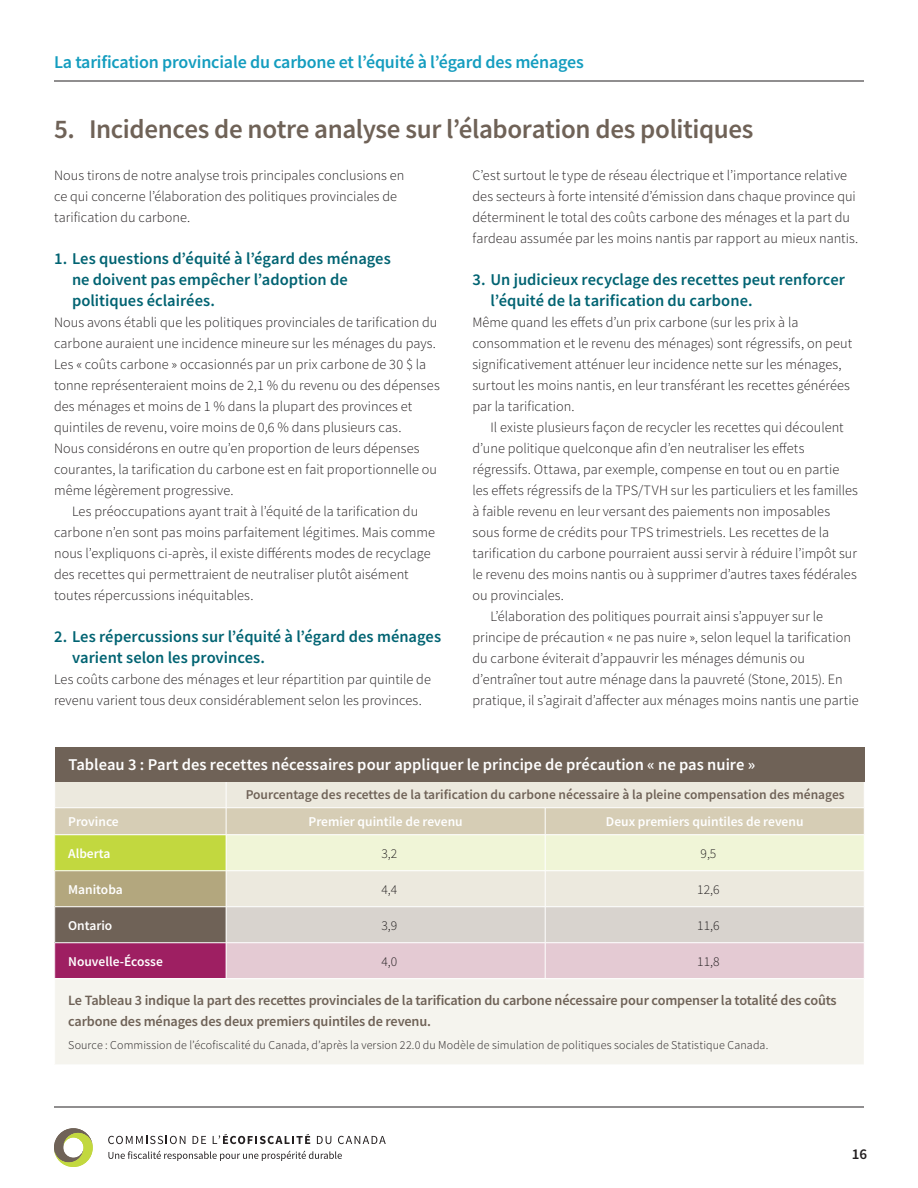
<style>
.page{position:relative;width:918px;height:1188px;background:#fff}
.page>*{position:absolute;margin:0;border:0;box-sizing:border-box;transform-origin:0 0}
._1__section_head{font:600 27px "Source Sans Pro";letter-spacing:-.015em;color:#6f6257}
.t1{font:600 18px "Source Sans Pro";letter-spacing:-.01em;color:#149dbf}
._2__Subhead_bullet{font:600 16.5px/21px "Source Sans Pro";color:#006372}
.TOC_level_1{font:600 16.5px "Source Sans Pro";color:#fff}
.t2{font:600 15px "Source Sans Pro";color:#231f20}
.TEXT{font:300 14.25px/21px "Source Sans Pro";letter-spacing:.005em;color:#231f20}
.TEXT_indent{font:300 14.25px/21px "Source Sans Pro";letter-spacing:.005em;color:#231f20}
.Table_text_below{font:600 14.25px/21px "Source Sans Pro";letter-spacing:-.01em;color:#6f6257}
.TOC_level_1-2{font:600 13.5px "Source Sans Pro";color:#fff}
.TOC_level_1-3{font:600 13.5px "Source Sans Pro";color:#6f6257}
.TOC_level_1-4{font:300 13.5px "Source Sans Pro";color:#231f20}
.Footnote{font:300 12px "Source Sans Pro";letter-spacing:.01em;color:#231f20}
</style>
<div class="page">
<svg style="left:54px;top:1128px;width:39px;height:39px"></svg>
<svg style="left:108px;top:1136px;width:77px;height:8px"></svg>
<svg style="left:193px;top:1136px;width:13px;height:8px"></svg>
<svg style="left:317px;top:1136px;width:14px;height:8px"></svg>
<svg style="left:338px;top:1136px;width:48px;height:8px"></svg>
<svg style="left:108px;top:1151px;width:234px;height:10px"></svg>
<svg style="left:213px;top:1134px;width:97px;height:10px"></svg>
<hr style="left:54px;top:1107px;width:810px;height:1px;background:#231f20">
<hr style="left:54px;top:81px;width:810px;height:1px;background:#231f20">
<div style="left:227px;top:871px;width:637px;height:35px;background:#ece9de"></div>
<div style="left:55px;top:871px;width:171px;height:36px;background:#b3a77e"></div>
<div style="left:55px;top:907px;width:171px;height:36px;background:#6f6257"></div>
<div style="left:55px;top:943px;width:171px;height:36px;background:#9e1f62"></div>
<svg style="left:227px;top:907px;width:637px;height:71px;background:#deced0"></svg>
<div style="left:55px;top:979px;width:809px;height:86px;background:#f5f4ee"></div>
<svg style="left:55px;top:782px;width:809px;height:88px;background:#e3e3c2"></svg>
<hr style="left:54px;top:834px;width:172px;height:1px;background:#fff">
<hr style="left:226px;top:834px;width:319px;height:1px;background:#fff">
<hr style="left:226px;top:835px;width:1px;height:35px;background:#fff">
<hr style="left:545px;top:834px;width:320px;height:1px;background:#fff">
<hr style="left:545px;top:835px;width:1px;height:35px;background:#fff">
<hr style="left:545px;top:871px;width:1px;height:35px;background:#fff">
<hr style="left:54px;top:906px;width:172px;height:1px;background:#fff">
<hr style="left:545px;top:907px;width:1px;height:35px;background:#fff">
<hr style="left:54px;top:942px;width:172px;height:1px;background:#fff">
<hr style="left:226px;top:942px;width:319px;height:1px;background:#fff">
<hr style="left:545px;top:942px;width:320px;height:1px;background:#fff">
<hr style="left:545px;top:943px;width:1px;height:35px;background:#fff">
<hr style="left:54px;top:978px;width:172px;height:1px;background:#fff">
<div style="left:55px;top:747px;width:810px;height:35px;background:#6f6257"></div>
<p class="t1" style="left:54px;top:50px;width:531px">La tarification provinciale du carbone et l’équité à l’égard des ménages</p>
<p class="_1__section_head" style="left:54px;top:111px;width:701px">5. Incidences de notre analyse sur l’élaboration des politiques</p>
<p class="TEXT" style="left:54px;top:165px;width:352px">Nous tirons de notre analyse trois principales conclusions en ce qui concerne l’élaboration des politiques provinciales de tarification du carbone.</p>
<p class="_2__Subhead_bullet" style="left:72px;top:248px;width:320px;text-indent:-18px">1. Les questions d’équité à l’égard des ménages ne doivent pas empêcher l’adoption de politiques éclairées.</p>
<p class="TEXT" style="left:54px;top:312px;width:387px">Nous avons établi que les politiques provinciales de tarification du carbone auraient une incidence mineure sur les ménages du pays.<br>Les « coûts carbone » occasionnés par un prix carbone de 30 $ la tonne représenteraient moins de 2,1 % du revenu ou des dépenses des ménages et moins de 1 % dans la plupart des provinces et quintiles de revenu, voire moins de 0,6 % dans plusieurs cas.<br>Nous considérons en outre qu’en proportion de leurs dépenses courantes, la tarification du carbone est en fait proportionnelle ou même légèrement progressive.</p>
<p class="TEXT_indent" style="left:54px;top:501px;width:382px;text-indent:18px">Les préoccupations ayant trait à l’équité de la tarification du carbone n’en sont pas moins parfaitement légitimes. Mais comme nous l’expliquons ci-après, il existe différents modes de recyclage des recettes qui permettraient de neutraliser plutôt aisément toutes répercussions inéquitables.</p>
<p class="_2__Subhead_bullet" style="left:72px;top:626px;width:371px;text-indent:-18px">2. Les répercussions sur l’équité à l’égard des ménages varient selon les provinces.</p>
<p class="TEXT" style="left:54px;top:669px;width:378px">Les coûts carbone des ménages et leur répartition par quintile de revenu varient tous deux considérablement selon les provinces.</p>
<p class="TEXT" style="left:472px;top:165px;width:387px">C’est surtout le type de réseau électrique et l’importance relative des secteurs à forte intensité d’émission dans chaque province qui déterminent le total des coûts carbone des ménages et la part du fardeau assumée par les moins nantis par rapport au mieux nantis.</p>
<p class="_2__Subhead_bullet" style="left:490px;top:269px;width:356px;text-indent:-18px">3. Un judicieux recyclage des recettes peut renforcer l’équité de la tarification du carbone.</p>
<p class="TEXT" style="left:472px;top:312px;width:381px">Même quand les effets d’un prix carbone (sur les prix à la consommation et le revenu des ménages) sont régressifs, on peut significativement atténuer leur incidence nette sur les ménages, surtout les moins nantis, en leur transférant les recettes générées par la tarification.</p>
<p class="TEXT_indent" style="left:472px;top:417px;width:387px;text-indent:18px">Il existe plusieurs façon de recycler les recettes qui découlent d’une politique quelconque afin d’en neutraliser les effets régressifs. Ottawa, par exemple, compense en tout ou en partie les effets régressifs de la TPS/TVH sur les particuliers et les familles à faible revenu en leur versant des paiements non imposables sous forme de crédits pour TPS trimestriels. Les recettes de la tarification du carbone pourraient aussi servir à réduire l’impôt sur le revenu des moins nantis ou à supprimer d’autres taxes fédérales ou provinciales.</p>
<p class="TEXT_indent" style="left:472px;top:606px;width:388px;text-indent:18px">L’élaboration des politiques pourrait ainsi s’appuyer sur le principe de précaution « ne pas nuire », selon lequel la tarification du carbone éviterait d’appauvrir les ménages démunis ou d’entraîner tout autre ménage dans la pauvreté (Stone, 2015). En pratique, il s’agirait d’affecter aux ménages moins nantis une partie</p>
<p class="TOC_level_1" style="left:69px;top:754px;width:688px">Tableau 3 : Part des recettes nécessaires pour appliquer le principe de précaution « ne pas nuire »</p>
<p class="TOC_level_1-3" style="left:246px;top:786px;width:601px">Pourcentage des recettes de la tarification du carbone nécessaire à la pleine compensation des ménages</p>
<p class="TOC_level_1-2" style="left:68px;top:813px;width:52px">Province</p>
<p class="TOC_level_1-2" style="left:308px;top:813px;width:156px">Premier quintile de revenu</p>
<p class="TOC_level_1-2" style="left:606px;top:813px;width:199px">Deux premiers quintiles de revenu</p>
<p class="TOC_level_1-2" style="left:68px;top:844px;width:44px">Alberta</p>
<p class="TOC_level_1-4" style="left:381px;top:845px;width:17px">3,2</p>
<p class="TOC_level_1-4" style="left:701px;top:845px;width:17px">9,5</p>
<p class="TOC_level_1-2" style="left:68px;top:880px;width:56px">Manitoba</p>
<p class="TOC_level_1-4" style="left:381px;top:881px;width:17px">4,4</p>
<p class="TOC_level_1-4" style="left:697px;top:881px;width:24px">12,6</p>
<p class="TOC_level_1-2" style="left:68px;top:916px;width:46px">Ontario</p>
<p class="TOC_level_1-4" style="left:381px;top:917px;width:17px">3,9</p>
<p class="TOC_level_1-4" style="left:697px;top:917px;width:24px">11,6</p>
<p class="TOC_level_1-2" style="left:68px;top:952px;width:96px">Nouvelle-Écosse</p>
<p class="TOC_level_1-4" style="left:381px;top:953px;width:17px">4,0</p>
<p class="TOC_level_1-4" style="left:697px;top:953px;width:24px">11,8</p>
<p class="Table_text_below" style="left:68px;top:990px;width:770px">Le Tableau 3 indique la part des recettes provinciales de la tarification du carbone nécessaire pour compenser la totalité des coûts carbone des ménages des deux premiers quintiles de revenu.</p>
<p class="Footnote" style="left:68px;top:1038px;width:702px">Source : Commission de l’écofiscalité du Canada, d’après la version 22.0 du Modèle de simulation de politiques sociales de Statistique Canada.</p>
<p class="t2" style="left:852px;top:1144px;width:17px">16</p>
</div>
